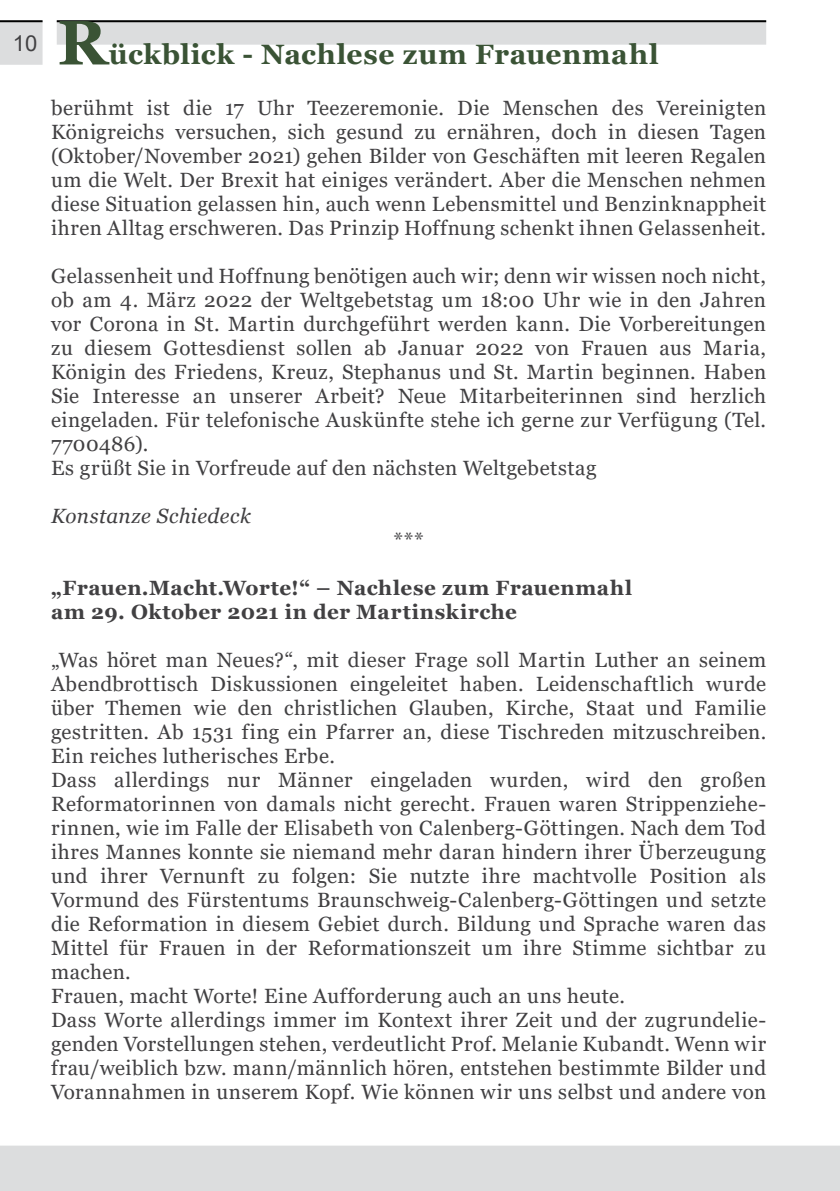
<style>
.page{position:relative;width:840px;height:1191px;background:#fff}
.page>*{position:absolute;margin:0;border:0;box-sizing:border-box;transform-origin:0 0}
.t1{font:700 62.6px "Georgia";color:#3a5335}
.t2{font:700 28px "Georgia";letter-spacing:.02em;color:#3a5335}
.t3{font:22px "Arial";color:#414042}
.t4{font:20.6px/24px "Georgia";letter-spacing:.025em;color:#414042}
.t5{font:700 20.6px/24px "Georgia";letter-spacing:.025em;color:#414042}
.t6{font:italic 20.6px "Georgia";letter-spacing:.025em;color:#414042}
</style>
<div class="page">
<div style="left:57px;top:21px;width:708px;height:24px;background:#dcddde"></div>
<div style="left:0;top:1145px;width:839px;height:46px;background:#dcddde"></div>
<hr style="left:57px;top:20px;width:708px;height:2px;background:#000">
<div style="left:0;top:21px;width:43px;height:44px;background:#dcddde"></div>
<hr style="left:0;top:20px;width:43px;height:2px;background:#000">
<p class="t3" style="left:13px;top:28px;width:26px">10</p>
<h1 class="t1" style="left:57px;top:3px;width:51px">R</h1>
<h2 class="t2" style="left:109px;top:37px;width:551px">ückblick - Nachlese zum Frauenmahl</h2>
<p class="t4" style="left:51px;top:96px;width:716px;text-align:justify">berühmt ist die 17 Uhr Teezeremonie. Die Menschen des Vereinigten Königreichs versuchen, sich gesund zu ernähren, doch in diesen Tagen (Oktober/November 2021) gehen Bilder von Geschäften mit leeren Regalen um die Welt. Der Brexit hat einiges verändert. Aber die Menschen nehmen diese Situation gelassen hin, auch wenn Lebensmittel und Benzinknappheit ihren Alltag erschweren. Das Prinzip Hoffnung schenkt ihnen Gelassenheit.</p>
<p class="t4" style="left:51px;top:264px;width:716px">Gelassenheit und Hoffnung benötigen auch wir; denn wir wissen noch nicht, ob am 4. März 2022 der Weltgebetstag um 18:00 Uhr wie in den Jahren vor Corona in St. Martin durchgeführt werden kann. Die Vorbereitungen zu diesem Gottesdienst sollen ab Januar 2022 von Frauen aus Maria, Königin des Friedens, Kreuz, Stephanus und St. Martin beginnen. Haben Sie Interesse an unserer Arbeit? Neue Mitarbeiterinnen sind herzlich eingeladen. Für telefonische Auskünfte stehe ich gerne zur Verfügung (Tel.<br>7700486).<br>Es grüßt Sie in Vorfreude auf den nächsten Weltgebetstag</p>
<p class="t6" style="left:51px;top:503px;width:201px">Konstanze Schiedeck</p>
<p class="t4" style="left:393px;top:528px;width:32px">***</p>
<p class="t5" style="left:51px;top:576px;width:582px">„Frauen.Macht.Worte!“ – Nachlese zum Frauenmahl am 29. Oktober 2021 in der Martinskirche</p>
<p class="t4" style="left:51px;top:648px;width:716px">„Was höret man Neues?“, mit dieser Frage soll Martin Luther an seinem Abendbrottisch Diskussionen eingeleitet haben. Leidenschaftlich wurde über Themen wie den christlichen Glauben, Kirche, Staat und Familie gestritten. Ab 1531 fing ein Pfarrer an, diese Tischreden mitzuschreiben.<br>Ein reiches lutherisches Erbe.<br>Dass allerdings nur Männer eingeladen wurden, wird den großen Reformatorinnen von damals nicht gerecht. Frauen waren Strippenziehe&shy;rinnen, wie im Falle der Elisabeth von Calenberg-Göttingen. Nach dem Tod ihres Mannes konnte sie niemand mehr daran hindern ihrer Überzeugung und ihrer Vernunft zu folgen: Sie nutzte ihre machtvolle Position als Vormund des Fürstentums Braunschweig-Calenberg-Göttingen und setzte die Reformation in diesem Gebiet durch. Bildung und Sprache waren das Mittel für Frauen in der Reformationszeit um ihre Stimme sichtbar zu machen.<br>Frauen, macht Worte! Eine Aufforderung auch an uns heute.<br>Dass Worte allerdings immer im Kontext ihrer Zeit und der zugrundelie&shy;genden Vorstellungen stehen, verdeutlicht Prof. Melanie Kubandt. Wenn wir frau/weiblich bzw. mann/männlich hören, entstehen bestimmte Bilder und Vorannahmen in unserem Kopf. Wie können wir uns selbst und andere von</p>
</div>
